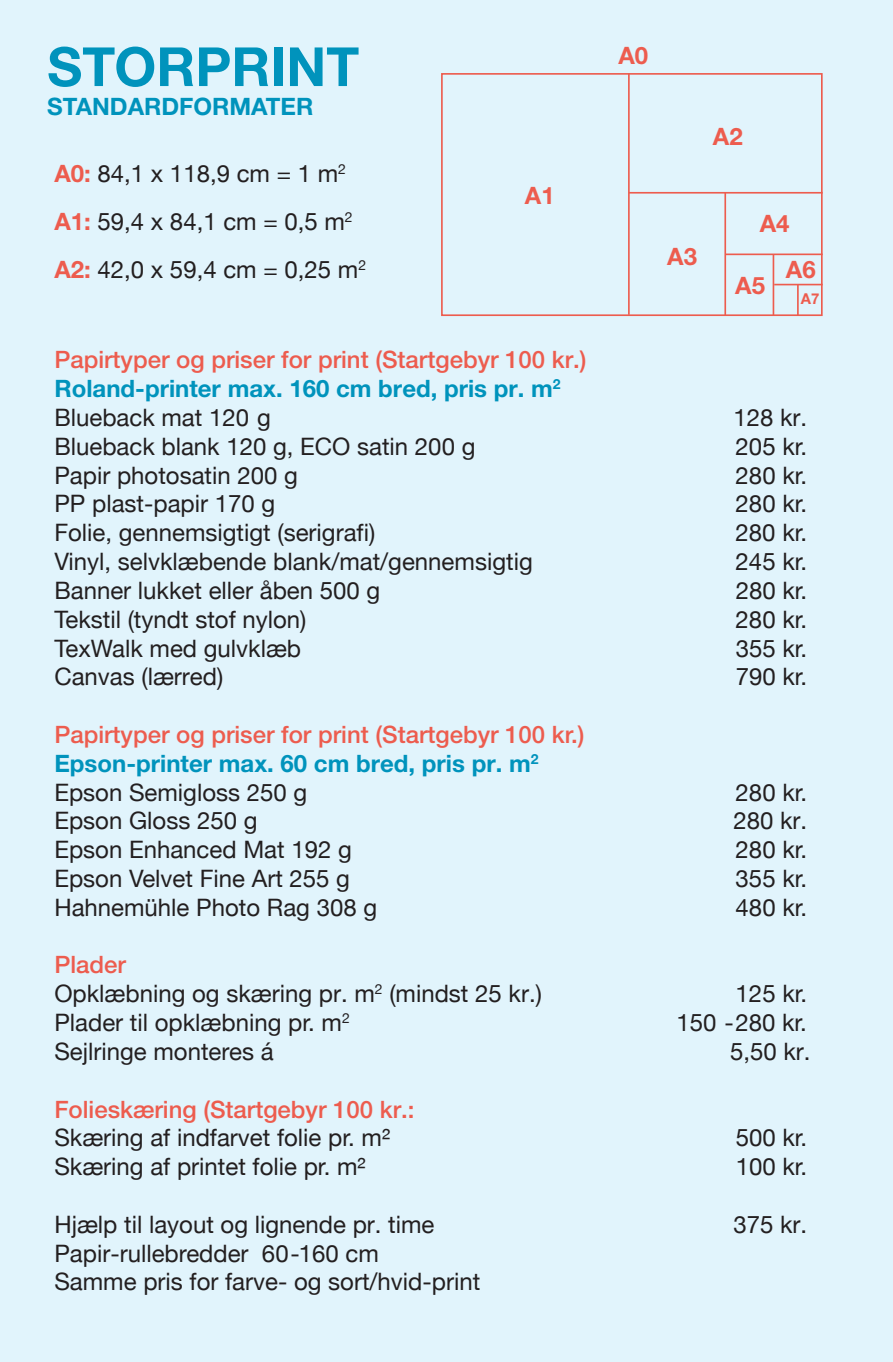
<style>
.page{position:relative;width:893px;height:1362px;background:#fff}
.page>*{position:absolute;margin:0;border:0;box-sizing:border-box;transform-origin:0 0}
.t1{font:700 54px "Helvetica Neue";color:#0093bc}
.t2{font:24px/48px "Helvetica Neue";color:#231f20}
.t3{font:500 24px/28.8px "Helvetica Neue LT Std";color:#ed5c4e}
.t4{font:700 24px "Helvetica Neue LT Std";color:#0093bc}
.t5{font:700 24px "Helvetica Neue LT Std";color:#ed5c4e}
.t6{font:700 15px "Helvetica Neue LT Std";color:#ed5c4e}
.s1{font-family:"Helvetica Neue LT Std";font-weight:700;color:#ed5c4e}
.s2{font-weight:700;color:#0093bc}
</style>
<div class="page">
<div style="left:1px;top:0;width:892px;height:1360px;background:#e1f4fc"></div>
<div style="left:441px;top:73px;width:382px;height:243px;border:2px solid #ed5c4e"></div>
<hr style="left:629px;top:192px;width:194px;height:2px;background:#ed5c4e">
<hr style="left:725px;top:253px;width:98px;height:2px;background:#ed5c4e">
<hr style="left:773px;top:254px;width:1px;height:61px;background:#ed5c4e">
<hr style="left:774px;top:284px;width:49px;height:1px;background:#ed5c4e">
<hr style="left:628px;top:74px;width:2px;height:241px;background:#ed5c4e">
<hr style="left:797px;top:284px;width:2px;height:31px;background:#ed5c4e">
<hr style="left:724px;top:193px;width:2px;height:122px;background:#ed5c4e">
<h1 class="t1" style="left:47px;top:33px;width:314px">STORPRINT</h1>
<p class="t4" style="left:47px;top:91px;width:268px">STANDARDFORMATER</p>
<p class="t2" style="left:54px;top:149px;width:313px"><span class="s1">A0:</span> 84,1 x 118,9 cm = 1 m<sup>2<br></sup><span class="s1">A1:</span> 59,4 x 84,1 cm = 0,5 m<sup>2<br></sup><span class="s1">A2:</span> 42,0 x 59,4 cm = 0,25 m<sup>2</sup></p>
<p class="t5" style="left:525px;top:181px;width:31px">A1</p>
<p class="t5" style="left:618px;top:41px;width:31px">A0</p>
<p class="t5" style="left:713px;top:122px;width:31px">A2</p>
<p class="t5" style="left:667px;top:242px;width:31px">A3</p>
<p class="t5" style="left:760px;top:209px;width:31px">A4</p>
<p class="t5" style="left:735px;top:271px;width:31px">A5</p>
<p class="t5" style="left:786px;top:255px;width:31px">A6</p>
<p class="t6" style="left:801px;top:289px;width:20px">A7</p>
<p class="t3" style="left:54px;top:345px;width:534px">Papirtyper og priser for print (Startgebyr 100 kr.)<br><span class="s2">Roland-printer max. 160 cm bred, pris pr. m</span><sup>2</sup></p>
<p class="t2" style="left:54px;top:393px;width:218px">Blueback mat 120 g</p>
<p class="t2" style="left:733px;top:393px;width:75px">128 kr.</p>
<p class="t2" style="left:54px;top:422px;width:423px">Blueback blank 120 g, ECO satin 200 g</p>
<p class="t2" style="left:736px;top:422px;width:73px">205 kr.</p>
<p class="t2" style="left:54px;top:451px;width:245px">Papir photosatin 200 g</p>
<p class="t2" style="left:736px;top:451px;width:73px">280 kr.</p>
<p class="t2" style="left:54px;top:479px;width:222px">PP plast-papir 170 g</p>
<p class="t2" style="left:736px;top:479px;width:73px">280 kr.</p>
<p class="t2" style="left:54px;top:508px;width:322px">Folie, gennemsigtigt (serigrafi)</p>
<p class="t2" style="left:736px;top:508px;width:73px">280 kr.</p>
<p class="t2" style="left:54px;top:537px;width:480px">Vinyl, selvklæbende blank/mat/gennemsigtig</p>
<p class="t2" style="left:736px;top:537px;width:73px">245 kr.</p>
<p class="t2" style="left:54px;top:566px;width:327px">Banner lukket eller åben 500 g</p>
<p class="t2" style="left:736px;top:566px;width:73px">280 kr.</p>
<p class="t2" style="left:54px;top:595px;width:254px">Tekstil (tyndt stof nylon)</p>
<p class="t2" style="left:736px;top:595px;width:73px">280 kr.</p>
<p class="t2" style="left:54px;top:623px;width:248px">TexWalk med gulvklæb</p>
<p class="t2" style="left:736px;top:623px;width:73px">355 kr.</p>
<p class="t2" style="left:54px;top:652px;width:170px">Canvas (lærred)</p>
<p class="t2" style="left:736px;top:652px;width:73px">790 kr.</p>
<p class="t3" style="left:54px;top:719px;width:532px">Papirtyper og priser for print (Startgebyr 100 kr.)<br><span class="s2">Epson-printer max. 60 cm bred, pris pr. m</span><sup>2</sup></p>
<p class="t2" style="left:54px;top:767px;width:254px">Epson Semigloss 250 g</p>
<p class="t2" style="left:736px;top:767px;width:73px">280 kr.</p>
<p class="t2" style="left:54px;top:796px;width:205px">Epson Gloss 250 g</p>
<p class="t2" style="left:733px;top:796px;width:75px">280 kr.</p>
<p class="t2" style="left:54px;top:825px;width:299px">Epson Enhanced Mat 192 g</p>
<p class="t2" style="left:736px;top:825px;width:73px">280 kr.</p>
<p class="t2" style="left:54px;top:854px;width:297px">Epson Velvet Fine Art 255 g</p>
<p class="t2" style="left:736px;top:854px;width:73px">355 kr.</p>
<p class="t2" style="left:54px;top:883px;width:324px">Hahnemühle Photo Rag 308 g</p>
<p class="t2" style="left:736px;top:883px;width:73px">480 kr.</p>
<p class="t3" style="left:54px;top:950px;width:73px">Plader</p>
<p class="t2" style="left:54px;top:969px;width:489px">Opklæbning og skæring pr. m<sup>2</sup> (mindst 25 kr.)</p>
<p class="t2" style="left:736px;top:969px;width:73px">125 kr.</p>
<p class="t2" style="left:54px;top:998px;width:297px">Plader til opklæbning pr. m<sup>2</sup></p>
<p class="t2" style="left:676px;top:998px;width:132px">150 -280 kr.</p>
<p class="t2" style="left:54px;top:1027px;width:221px">Sejlringe monteres á</p>
<p class="t2" style="left:730px;top:1027px;width:82px">5,50 kr.</p>
<p class="t3" style="left:54px;top:1094px;width:362px">Folieskæring (Startgebyr 100 kr.:</p>
<p class="t2" style="left:54px;top:1113px;width:337px">Skæring af indfarvet folie pr. m²</p>
<p class="t2" style="left:736px;top:1113px;width:73px">500 kr.</p>
<p class="t2" style="left:54px;top:1142px;width:313px">Skæring af printet folie pr. m²</p>
<p class="t2" style="left:736px;top:1142px;width:73px">100 kr.</p>
<p class="t2" style="left:54px;top:1199px;width:382px">Hjælp til layout og lignende pr. time</p>
<p class="t2" style="left:733px;top:1199px;width:75px">375 kr.</p>
<p class="t2" style="left:54px;top:1238px;width:427px;line-height:28.8px">Papir-rullebredder 60-160 cm<br>Samme pris for farve- og sort/hvid-print</p>
</div>
